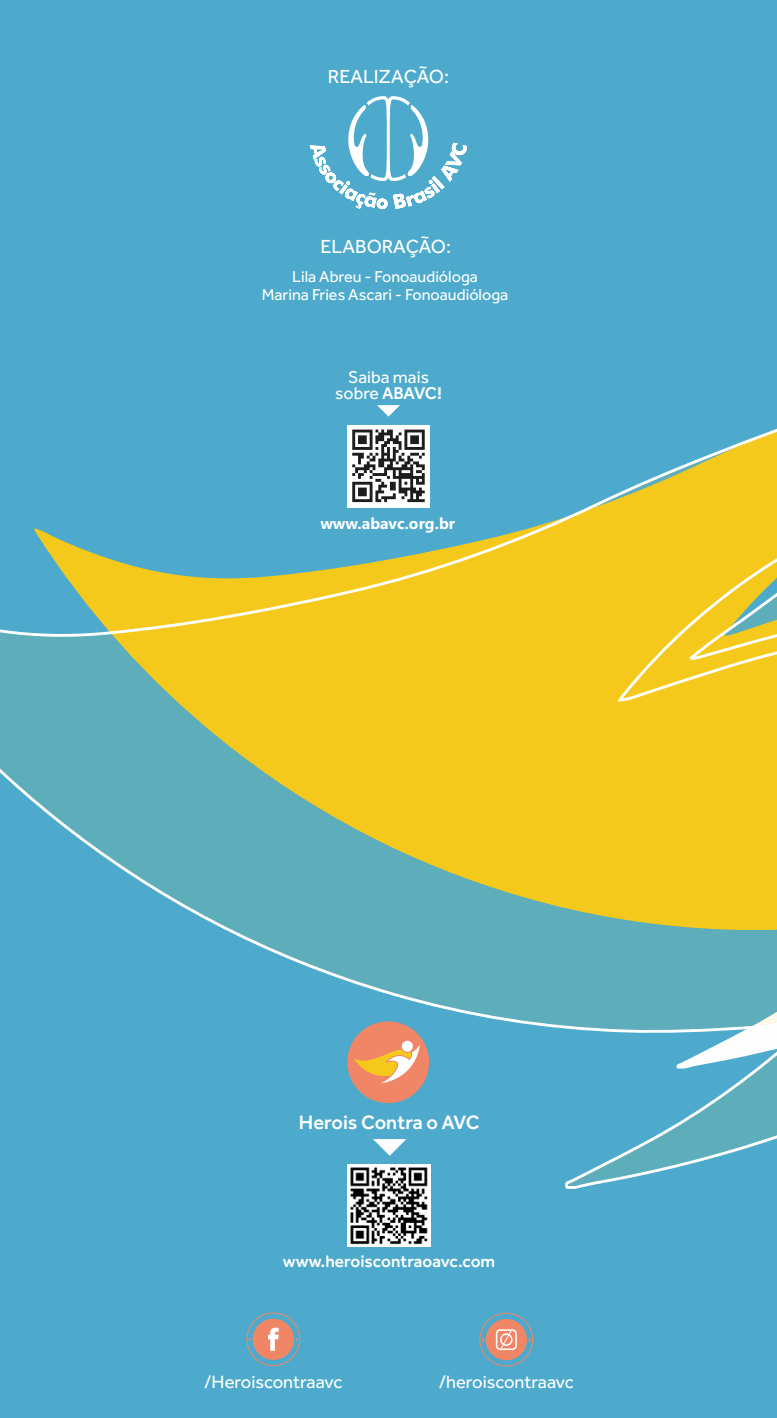
<style>
.page{position:relative;width:777px;height:1418px;background:#fff}
.page>*{position:absolute;margin:0;border:0;box-sizing:border-box;transform-origin:0 0}
.t1{font:500 20px "Effra";color:#fff}
.t2{font:19.6px "Effra";color:#fff}
.t3{font:18.4px "Effra";color:#fff}
.t4{font:17.6px/16px "Effra";color:#fff;text-align:center}
.t5{font:500 17.2px "Effra";color:#fff}
.t6{font:16.2px/17.2px "Effra";color:#fff;text-align:center}
.t7{font:700 15.8px "Segoe UI";color:#fff}
.s1{font-weight:500}
</style>
<div class="page">
<div style="left:0;top:0;width:777px;height:1417px;background:#4daacc"></div>
<svg style="left:0;top:416px;width:566px;height:613px"></svg>
<svg style="left:566px;top:428px;width:211px;height:759px;fill:#f5c91c"></svg>
<svg style="left:310px;top:96px;width:157px;height:113px"></svg>
<div style="left:347px;top:424px;width:83px;height:83px;background:#fff"></div>
<svg style="left:352px;top:429px;width:73px;height:73px"></svg>
<svg style="left:377px;top:405px;width:23px;height:11px"></svg>
<svg style="left:347px;top:1021px;width:82px;height:82px"></svg>
<svg style="left:373px;top:1139px;width:33px;height:16px"></svg>
<img style="left:347px;top:1164px;width:83px;height:82px">
<div style="left:253px;top:1318px;width:41px;height:41px;background:#f18667;border-radius:50%"></div>
<div style="left:246px;top:1312px;width:54px;height:53px;border:1px solid #f18667;border-radius:50%"></div>
<svg style="left:268px;top:1327px;width:11px;height:23px"></svg>
<div style="left:485px;top:1318px;width:42px;height:42px;background:#f18667;border-radius:50%"></div>
<div style="left:479px;top:1312px;width:54px;height:54px;border:1px solid #f18667;border-radius:50%"></div>
<svg style="left:496px;top:1329px;width:21px;height:20px"></svg>
<p class="t2" style="left:328px;top:67px;width:123px">REALIZAÇÃO:</p>
<p class="t2" style="left:320px;top:238px;width:132px">ELABORAÇÃO:</p>
<p class="t6" style="left:262px;top:269px;width:248px">Lila Abreu - Fonoaudióloga<br>Marina Fries Ascari - Fonoaudióloga</p>
<p class="t4" style="left:335px;top:370px;width:108px">Saiba mais sobre <span class="s1">ABAVC!</span></p>
<p class="t7" style="left:320px;top:517px;width:136px">www.abavc.org.br</p>
<p class="t1" style="left:299px;top:1112px;width:182px">Herois Contra o AVC</p>
<p class="t5" style="left:283px;top:1253px;width:214px">www.heroiscontraoavc.com</p>
<p class="t3" style="left:204px;top:1373px;width:140px">/Heroiscontraavc</p>
<p class="t3" style="left:439px;top:1373px;width:136px">/heroiscontraavc</p>
</div>
